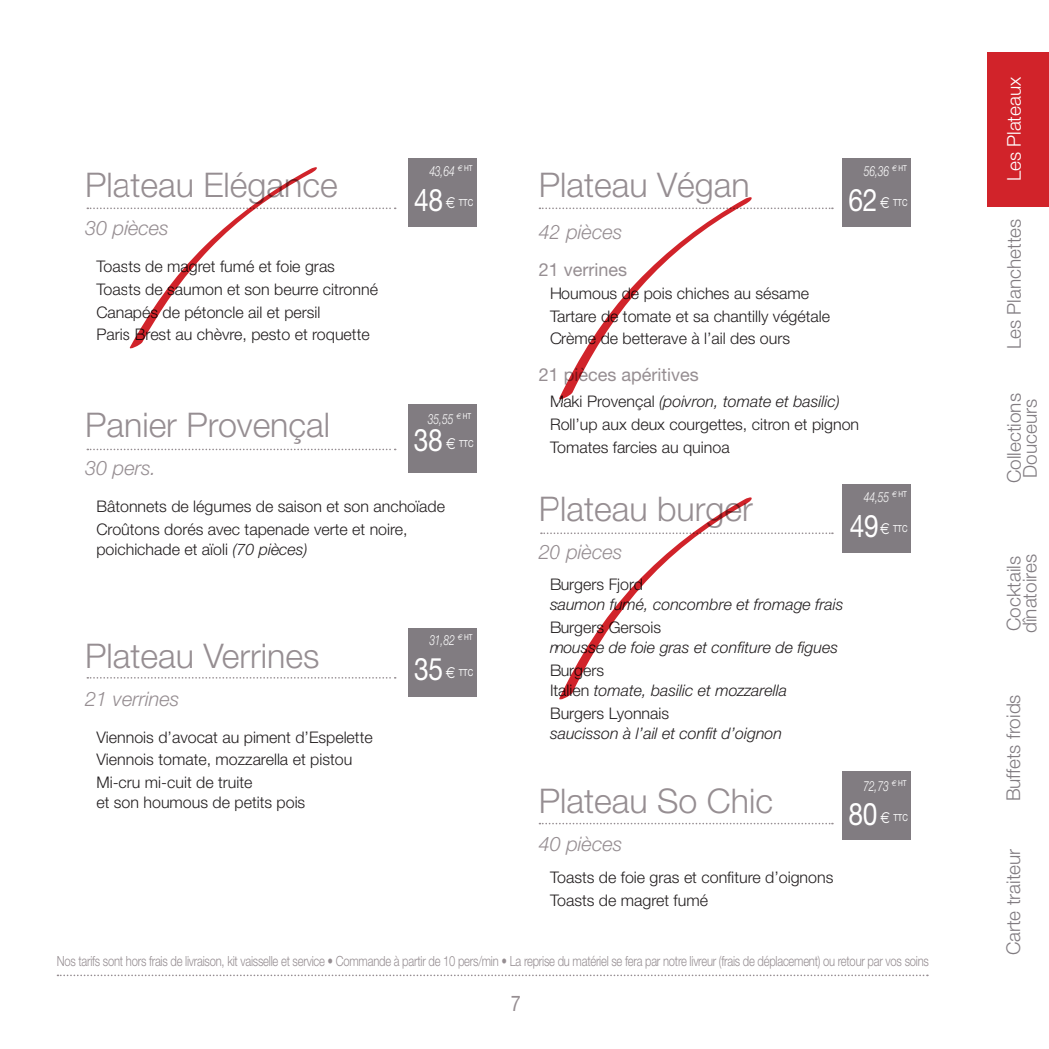
<style>
.page{position:relative;width:1049px;height:1049px;background:#fff}
.page>*{position:absolute;margin:0;border:0;box-sizing:border-box;transform-origin:0 0}
.t1{font:300 34px "Helvetica Neue";color:#968e92}
.t2{font:21.6px "Helvetica Neue";color:#968e92;scale:.83 1}
.t3{font:italic 300 20px "Helvetica Neue";color:#968e92}
.t4{font:300 19px/16px "Helvetica Neue";color:#817c81}
.t5{font:300 19px "Helvetica Neue";color:#fff}
.t6{font:18px "Helvetica Neue";color:#968e92}
.t7{font:300 16px/22.8px "Helvetica Neue";color:#231f20}
.t8{font:italic 300 16px/20px "Helvetica Neue";color:#231f20}
.t9{font:300 14px "Helvetica Neue";letter-spacing:-.02em;color:#968e92;scale:.8 1}
.t10{font:italic 300 14px "Helvetica Neue";letter-spacing:-.01em;color:#fff;scale:.74 1}
.t11{font:9.6px "Helvetica Neue";color:#fff;scale:.8 1}
.s1{font-size:31px}
.s2{font-family:"Euro Sans";font-size:16px}
.s3{font-style:italic}
.s4{font-style:normal}
</style>
<div class="page">
<svg style="left:57px;top:974px;width:871px;height:2px"></svg>
<svg style="left:539px;top:823px;width:294px;height:1px"></svg>
<div style="left:843px;top:771px;width:68px;height:68px;background:#817c81"></div>
<div style="left:408px;top:159px;width:68px;height:68px;background:#817c81"></div>
<div style="left:842px;top:159px;width:69px;height:68px;background:#817c81"></div>
<svg style="left:87px;top:449px;width:309px;height:1px"></svg>
<svg style="left:87px;top:677px;width:309px;height:2px"></svg>
<div style="left:408px;top:404px;width:68px;height:68px;background:#817c81"></div>
<div style="left:408px;top:628px;width:68px;height:68px;background:#817c81"></div>
<div style="left:987px;top:52px;width:62px;height:155px;background:#d1232a"></div>
<div style="left:842px;top:485px;width:69px;height:68px;background:#817c81"></div>
<svg style="left:87px;top:167px;width:309px;height:182px"></svg>
<svg style="left:539px;top:197px;width:294px;height:203px"></svg>
<svg style="left:541px;top:497px;width:292px;height:203px"></svg>
<h1 class="t1" style="left:85px;top:164px;width:254px">Plateau Elégance</h1>
<p class="t3" style="left:85px;top:216px;width:85px">30 pièces</p>
<p class="t7" style="left:96px;top:254px;width:283px">Toasts de magret fumé et foie gras Toasts de saumon et son beurre citronné Canapés de pétoncle ail et persil<br>Paris Brest au chèvre, pesto et roquette</p>
<p class="t10" style="left:429px;top:162px;width:60px">43,64 <sup>d</sup> <sup>HT</sup></p>
<p class="t11" style="left:414px;top:197px;width:76px"><span class="s1">48</span> <span class="s2">d</span> TTC</p>
<p class="t10" style="left:428px;top:410px;width:60px">35,55 <sup>d</sup> <sup>HT</sup></p>
<h1 class="t1" style="left:85px;top:404px;width:247px">Panier Provençal</h1>
<p class="t3" style="left:85px;top:456px;width:73px">30 pers.</p>
<p class="t7" style="left:96px;top:495px;width:350px">Bâtonnets de légumes de saison et son anchoïade<br>Croûtons dorés avec tapenade verte et noire,</p>
<p class="t7" style="left:96px;top:538px;width:213px">poichichade et aïoli <span class="s3">(70 pièces)</span></p>
<p class="t11" style="left:414px;top:438px;width:76px"><span class="s1">38</span> <span class="s2">d</span> TTC</p>
<h1 class="t1" style="left:85px;top:635px;width:236px">Plateau Verrines</h1>
<p class="t3" style="left:85px;top:686px;width:96px">21 verrines</p>
<p class="t7" style="left:96px;top:725px;width:278px">Viennois d’avocat au piment d’Espelette<br>Viennois tomate, mozzarella et pistou<br>Mi-cru mi-cuit de truite</p>
<p class="t7" style="left:96px;top:791px;width:210px">et son houmous de petits pois</p>
<p class="t10" style="left:429px;top:632px;width:60px">31,82 <sup>d</sup> <sup>HT</sup></p>
<p class="t11" style="left:414px;top:666px;width:76px"><span class="s1">35</span> <span class="s2">d</span> TTC</p>
<p class="t10" style="left:864px;top:162px;width:60px">56,36 <sup>d</sup> <sup>HT</sup></p>
<h1 class="t1" style="left:539px;top:164px;width:213px">Plateau Végan</h1>
<p class="t3" style="left:539px;top:220px;width:85px">42 pièces</p>
<p class="t6" style="left:539px;top:259px;width:90px">21 verrines</p>
<p class="t7" style="left:550px;top:281px;width:282px">Houmous de pois chiches au sésame<br>Tartare de tomate et sa chantilly végétale<br>Crème de betterave à l’ail des ours</p>
<p class="t6" style="left:539px;top:364px;width:162px">21 pièces apéritives</p>
<p class="t7" style="left:550px;top:390px;width:311px">Maki Provençal <span class="s3">(poivron, tomate et basilic)<br></span>Roll’up aux deux courgettes, citron et pignon<br>Tomates farcies au quinoa</p>
<p class="t11" style="left:848px;top:197px;width:76px"><span class="s1">62</span> <span class="s2">d</span> TTC</p>
<p class="t10" style="left:864px;top:488px;width:60px">44,55 <sup>d</sup> <sup>HT</sup></p>
<h1 class="t1" style="left:539px;top:488px;width:216px">Plateau burger</h1>
<p class="t3" style="left:539px;top:540px;width:85px">20 pièces</p>
<p class="t7" style="left:550px;top:573px;width:95px">Burgers Fjord</p>
<p class="t8" style="left:550px;top:594px;width:295px">saumon fumé, concombre et fromage frais</p>
<p class="t7" style="left:550px;top:616px;width:113px">Burgers Gersois</p>
<p class="t8" style="left:550px;top:637px;width:290px">mousse de foie gras et confiture de figues</p>
<p class="t8" style="left:550px;top:660px;width:239px"><span class="s4">Burgers<br>Italien</span> tomate, basilic et mozzarella</p>
<p class="t7" style="left:550px;top:701px;width:121px">Burgers Lyonnais</p>
<p class="t8" style="left:550px;top:723px;width:234px">saucisson à l’ail et confit d’oignon</p>
<p class="t11" style="left:850px;top:523px;width:74px"><span class="s1">49</span><span class="s2">d</span> TTC</p>
<h1 class="t1" style="left:539px;top:780px;width:236px">Plateau So Chic</h1>
<p class="t3" style="left:539px;top:832px;width:85px">40 pièces</p>
<p class="t7" style="left:550px;top:865px;width:285px">Toasts de foie gras et confiture d’oignons<br>Toasts de magret fumé</p>
<p class="t10" style="left:863px;top:777px;width:60px">72,73 <sup>d</sup> <sup>HT</sup></p>
<p class="t11" style="left:848px;top:812px;width:76px"><span class="s1">80</span> <span class="s2">d</span> TTC</p>
<p class="t9" style="left:57px;top:953px;width:1092px">Nos tarifs sont hors frais de livraison, kit vaisselle et service • Commande à partir de 10 pers/min • La reprise du matériel se fera par notre livreur (frais de déplacement) ou retour par vos soins</p>
<h2 class="t2" style="left:511px;top:990px;width:14px">7</h2>
<p class="t5" style="left:1002px;top:181px;width:106px;rotate:-90deg">Les Plateaux</p>
<p class="t4" style="left:1005px;top:349px;width:132px;rotate:-90deg">Les Planchettes</p>
<p class="t4" style="left:1006px;top:483px;width:91px;rotate:-90deg">Collections<br>Douceurs</p>
<p class="t4" style="left:1005px;top:633px;width:80px;rotate:-90deg">Cocktails dînatoires</p>
<p class="t4" style="left:1005px;top:801px;width:108px;rotate:-90deg">Buffets froids</p>
<p class="t4" style="left:1005px;top:955px;width:108px;rotate:-90deg">Carte traiteur</p>
</div>
